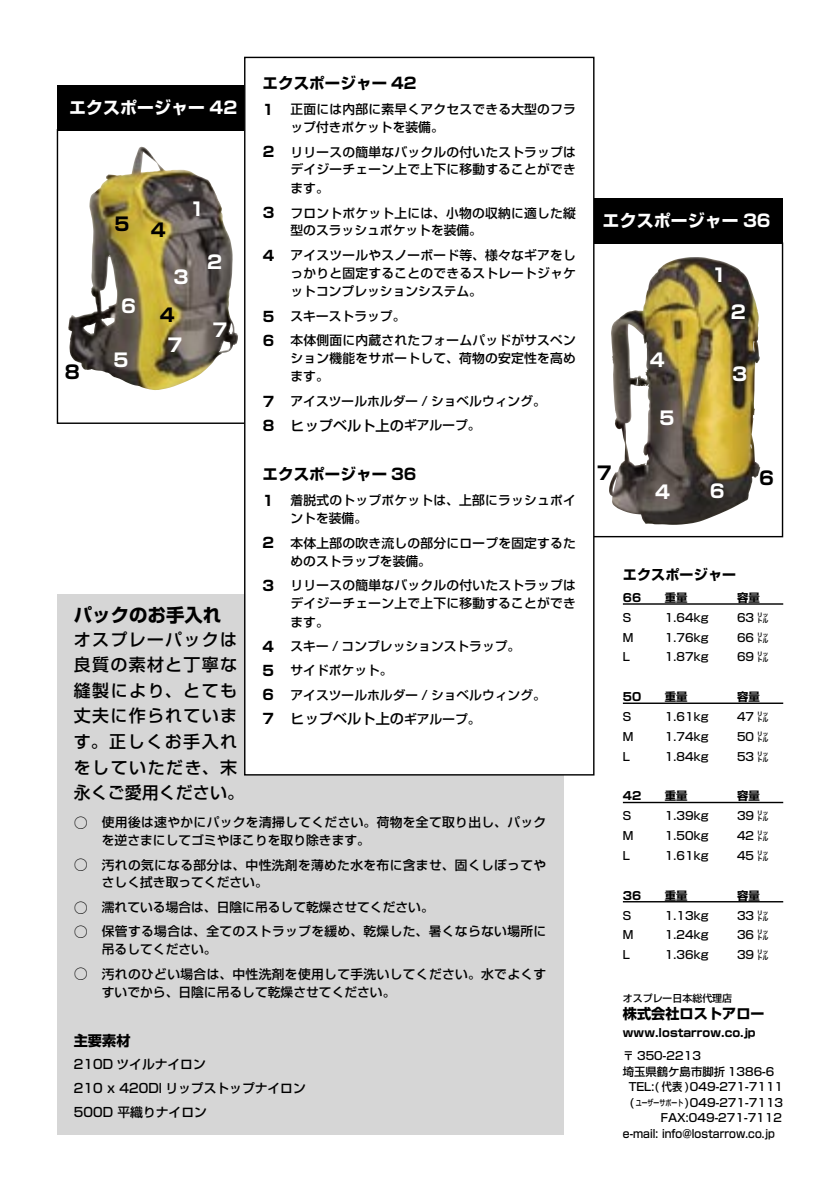
<style>
.page{position:relative;width:840px;height:1191px;background:#fff}
.page>*{position:absolute;margin:0;border:0;box-sizing:border-box;transform-origin:0 0}
.t1{font:700 18.4px "Shin Go";color:#000}
.t2{font:700 18.4px "Shin Go";color:#fff}
.t3{font:500 17px/25.6px "Shin Go";letter-spacing:.075em;color:#000}
.t4{font:700 17px "Shin Go";color:#fff}
.t5{font:700 15.6px "Shin Go";color:#000}
.t6{font:700 14.2px "Shin Go";color:#000}
.t7{font:500 14.2px "Shin Go";color:#000}
.t8{font:500 12.8px/18.4px "Shin Go";letter-spacing:.015em;color:#000}
.t9{font:500 11.4px "Shin Go";color:#000}
.t10{font:700 11.4px "Shin Go";color:#000}
.t11{font:500 11.4px "Shin Go";color:#000;scale:.95 1}
.t12{font:500 10px "Shin Go";color:#000}
.t13{font:500 8.6px "Shin Go";color:#000;scale:.7 1}
.s1{font-size:12.8px}
</style>
<div class="page">
<div style="left:57px;top:594px;width:506px;height:540px;background:#d6d6d6"></div>
<hr style="left:622px;top:603px;width:160px;height:1px;background:#000">
<hr style="left:622px;top:702px;width:160px;height:2px;background:#000">
<hr style="left:622px;top:801px;width:160px;height:2px;background:#000">
<hr style="left:622px;top:901px;width:160px;height:1px;background:#000">
<svg style="left:68px;top:146px;width:170px;height:244px"></svg>
<img style="left:83px;top:152px;width:150px;height:200px">
<div style="left:57px;top:85px;width:192px;height:45px;background:#000"></div>
<img style="left:609px;top:261px;width:147px;height:264px">
<div style="left:590px;top:198px;width:192px;height:46px;background:#000"></div>
<div style="left:244px;top:57px;width:349px;height:718px;background:#fff"></div>
<p class="t4" style="left:69px;top:96px;width:170px">エクスポージャー 42</p>
<p class="t1" style="left:65px;top:359px;width:17px">8</p>
<p class="t1" style="left:114px;top:212px;width:17px">5</p>
<p class="t2" style="left:121px;top:294px;width:17px">6</p>
<p class="t2" style="left:113px;top:348px;width:17px">5</p>
<p class="t1" style="left:151px;top:218px;width:17px">4</p>
<p class="t2" style="left:189px;top:196px;width:17px">1</p>
<p class="t2" style="left:173px;top:265px;width:17px">3</p>
<p class="t2" style="left:207px;top:250px;width:17px">2</p>
<p class="t1" style="left:160px;top:303px;width:17px">4</p>
<p class="t2" style="left:167px;top:333px;width:17px">7</p>
<p class="t2" style="left:212px;top:317px;width:17px">7</p>
<p class="t5" style="left:262px;top:72px;width:156px">エクスポージャー 42</p>
<p class="t8" style="left:290px;top:99px;width:287px">正面には内部に素早くアクセスできる大型のフラ</p>
<p class="t6" style="left:262px;top:100px;width:13px">1</p>
<p class="t6" style="left:263px;top:142px;width:13px">2</p>
<p class="t6" style="left:263px;top:203px;width:13px">3</p>
<p class="t6" style="left:263px;top:246px;width:13px">4</p>
<p class="t6" style="left:263px;top:307px;width:13px">5</p>
<p class="t6" style="left:263px;top:331px;width:13px">6</p>
<p class="t6" style="left:263px;top:392px;width:13px">7</p>
<p class="t8" style="left:290px;top:117px;width:155px">ップ付きポケットを装備。</p>
<p class="t8" style="left:290px;top:142px;width:287px">リリースの簡単なバックルの付いたストラップは</p>
<p class="t8" style="left:290px;top:160px;width:287px">デイジーチェーン上で上下に移動することができます。</p>
<p class="t8" style="left:290px;top:203px;width:287px">フロントポケット上には、小物の収納に適した縦</p>
<p class="t8" style="left:290px;top:221px;width:193px">型のスラッシュポケットを装備。</p>
<p class="t8" style="left:290px;top:245px;width:287px">アイスツールやスノーボード等、様々なギアをし</p>
<p class="t8" style="left:290px;top:263px;width:287px">っかりと固定することのできるストレートジャケットコンプレッションシステム。</p>
<p class="t8" style="left:290px;top:306px;width:116px">スキーストラップ。</p>
<p class="t8" style="left:290px;top:330px;width:287px">本体側面に内蔵されたフォームパッドがサスペン</p>
<p class="t8" style="left:290px;top:348px;width:287px">ション機能をサポートして、荷物の安定性を高めます。</p>
<p class="t8" style="left:290px;top:391px;width:257px">アイスツールホルダー / ショベルウィング。</p>
<p class="t7" style="left:290px;top:416px;width:191px">ヒップベルト上の<span class="s1">ギアループ。</span></p>
<p class="t6" style="left:263px;top:416px;width:13px">8</p>
<p class="t5" style="left:262px;top:464px;width:156px">エクスポージャー 36</p>
<p class="t8" style="left:290px;top:491px;width:287px">着脱式のトップポケットは、上部にラッシュポイ</p>
<p class="t6" style="left:262px;top:491px;width:13px">1</p>
<p class="t6" style="left:262px;top:533px;width:13px">2</p>
<p class="t6" style="left:262px;top:576px;width:13px">3</p>
<p class="t8" style="left:290px;top:508px;width:78px">ントを装備。</p>
<p class="t8" style="left:290px;top:533px;width:287px">本体上部の吹き流しの部分にロープを固定するた</p>
<p class="t8" style="left:290px;top:551px;width:142px">めのストラップを装備。</p>
<p class="t8" style="left:290px;top:576px;width:287px">リリースの簡単なバックルの付いたストラップは</p>
<p class="t8" style="left:290px;top:593px;width:287px">デイジーチェーン上で上下に移動することができます。</p>
<p class="t8" style="left:290px;top:637px;width:231px">スキー / コンプレッションストラップ。</p>
<p class="t1" style="left:74px;top:602px;width:149px">パックのお手入れ</p>
<p class="t3" style="left:74px;top:626px;width:172px">オスプレーパックは良質の素材と丁寧な縫製により、とても丈夫に作られています。正しくお手入れをしていただき、末永くご愛用ください。</p>
<p class="t8" style="left:102px;top:812px;width:446px">使用後は速やかにパックを清掃してください。荷物を全て取り出し、パック</p>
<p class="t6" style="left:262px;top:637px;width:13px">4</p>
<p class="t6" style="left:262px;top:661px;width:13px">5</p>
<p class="t8" style="left:290px;top:661px;width:104px">サイドポケット。</p>
<p class="t8" style="left:290px;top:685px;width:257px">アイスツールホルダー / ショベルウィング。</p>
<p class="t6" style="left:262px;top:685px;width:13px">6</p>
<p class="t7" style="left:290px;top:709px;width:191px">ヒップベルト上の<span class="s1">ギアループ。</span></p>
<p class="t6" style="left:262px;top:709px;width:13px">7</p>
<p class="t6" style="left:74px;top:813px;width:16px">○</p>
<p class="t6" style="left:74px;top:855px;width:16px">○</p>
<p class="t6" style="left:74px;top:898px;width:16px">○</p>
<p class="t6" style="left:74px;top:922px;width:16px">○</p>
<p class="t6" style="left:74px;top:964px;width:16px">○</p>
<p class="t8" style="left:102px;top:830px;width:269px">を逆さまにしてゴミやほこりを取り除きます。</p>
<p class="t8" style="left:102px;top:855px;width:445px">汚れの気になる部分は、中性洗剤を薄めた水を布に含ませ、固くしぼってや</p>
<p class="t8" style="left:102px;top:873px;width:167px">さしく拭き取ってください。</p>
<p class="t8" style="left:102px;top:897px;width:333px">濡れている場合は、日陰に吊るして乾燥させてください。</p>
<p class="t8" style="left:102px;top:921px;width:446px">保管する場合は、全てのストラップを緩め、乾燥した、暑くならない場所に</p>
<p class="t8" style="left:102px;top:939px;width:116px">吊るしてください。</p>
<p class="t8" style="left:102px;top:964px;width:446px">汚れのひどい場合は、中性洗剤を使用して手洗いしてください。水でよくす</p>
<p class="t8" style="left:102px;top:982px;width:295px">すいでから、日陰に吊るして乾燥させてください。</p>
<p class="t6" style="left:74px;top:1031px;width:58px">主要素材</p>
<p class="t8" style="left:74px;top:1054px;width:133px">210D ツイルナイロン</p>
<p class="t8" style="left:74px;top:1078px;width:233px">210 x 420Dl リップストップナイロン</p>
<p class="t8" style="left:74px;top:1102px;width:134px">500D 平織りナイロン</p>
<p class="t4" style="left:602px;top:209px;width:170px">エクスポージャー 36</p>
<p class="t1" style="left:596px;top:461px;width:17px">7</p>
<p class="t2" style="left:649px;top:347px;width:17px">4</p>
<p class="t2" style="left:659px;top:406px;width:17px">5</p>
<p class="t2" style="left:654px;top:480px;width:17px">4</p>
<p class="t2" style="left:711px;top:263px;width:17px">1</p>
<p class="t2" style="left:730px;top:299px;width:17px">2</p>
<p class="t2" style="left:731px;top:362px;width:17px">3</p>
<p class="t2" style="left:709px;top:478px;width:17px">6</p>
<p class="t1" style="left:758px;top:465px;width:17px">6</p>
<p class="t6" style="left:622px;top:565px;width:115px">エクスポージャー</p>
<p class="t10" style="left:622px;top:590px;width:20px">66</p>
<p class="t10" style="left:664px;top:590px;width:24px">重量</p>
<p class="t10" style="left:736px;top:590px;width:24px">容量</p>
<p class="t9" style="left:622px;top:610px;width:10px">S</p>
<p class="t9" style="left:664px;top:610px;width:45px">1.64kg</p>
<p class="t9" style="left:736px;top:610px;width:33px">63㍑</p>
<p class="t9" style="left:622px;top:630px;width:12px">M</p>
<p class="t9" style="left:664px;top:630px;width:45px">1.76kg</p>
<p class="t9" style="left:736px;top:630px;width:33px">66㍑</p>
<p class="t9" style="left:622px;top:650px;width:9px">L</p>
<p class="t9" style="left:664px;top:650px;width:45px">1.87kg</p>
<p class="t9" style="left:736px;top:650px;width:33px">69㍑</p>
<p class="t10" style="left:622px;top:689px;width:20px">50</p>
<p class="t10" style="left:664px;top:689px;width:24px">重量</p>
<p class="t10" style="left:736px;top:689px;width:24px">容量</p>
<p class="t9" style="left:622px;top:709px;width:10px">S</p>
<p class="t9" style="left:664px;top:709px;width:45px">1.61kg</p>
<p class="t9" style="left:736px;top:709px;width:33px">47㍑</p>
<p class="t9" style="left:622px;top:729px;width:12px">M</p>
<p class="t9" style="left:664px;top:729px;width:45px">1.74kg</p>
<p class="t9" style="left:736px;top:729px;width:33px">50㍑</p>
<p class="t9" style="left:622px;top:749px;width:9px">L</p>
<p class="t9" style="left:664px;top:749px;width:45px">1.84kg</p>
<p class="t9" style="left:736px;top:749px;width:33px">53㍑</p>
<p class="t10" style="left:622px;top:788px;width:20px">42</p>
<p class="t10" style="left:664px;top:788px;width:24px">重量</p>
<p class="t10" style="left:736px;top:788px;width:24px">容量</p>
<p class="t9" style="left:622px;top:808px;width:10px">S</p>
<p class="t9" style="left:664px;top:808px;width:45px">1.39kg</p>
<p class="t9" style="left:736px;top:808px;width:33px">39㍑</p>
<p class="t9" style="left:622px;top:828px;width:12px">M</p>
<p class="t9" style="left:664px;top:828px;width:45px">1.50kg</p>
<p class="t9" style="left:736px;top:828px;width:33px">42㍑</p>
<p class="t9" style="left:622px;top:848px;width:9px">L</p>
<p class="t9" style="left:664px;top:848px;width:45px">1.61kg</p>
<p class="t9" style="left:736px;top:848px;width:33px">45㍑</p>
<p class="t10" style="left:622px;top:887px;width:20px">36</p>
<p class="t10" style="left:664px;top:887px;width:24px">重量</p>
<p class="t10" style="left:736px;top:887px;width:24px">容量</p>
<p class="t9" style="left:622px;top:907px;width:10px">S</p>
<p class="t9" style="left:664px;top:907px;width:45px">1.13kg</p>
<p class="t9" style="left:736px;top:907px;width:33px">33㍑</p>
<p class="t9" style="left:622px;top:927px;width:12px">M</p>
<p class="t9" style="left:664px;top:927px;width:45px">1.24kg</p>
<p class="t9" style="left:736px;top:927px;width:33px">36㍑</p>
<p class="t9" style="left:622px;top:947px;width:9px">L</p>
<p class="t9" style="left:664px;top:947px;width:45px">1.36kg</p>
<p class="t9" style="left:736px;top:947px;width:33px">39㍑</p>
<p class="t12" style="left:622px;top:991px;width:111px">オスプレー日本総代理店</p>
<p class="t6" style="left:622px;top:1004px;width:143px">株式会社ロストアロー</p>
<p class="t10" style="left:622px;top:1024px;width:134px">www.lostarrow.co.jp</p>
<p class="t9" style="left:622px;top:1048px;width:79px">〒 350-2213</p>
<p class="t9" style="left:622px;top:1063px;width:153px">埼玉県鶴ケ島市脚折 1386-6</p>
<p class="t9" style="left:628px;top:1079px;width:156px">TEL (: 代表 (049-271-7111</p>
<p class="t9" style="left:684px;top:1095px;width:100px">(049-271-7113</p>
<p class="t9" style="left:629px;top:1095px;width:7px">(</p>
<p class="t13" style="left:635px;top:1096px;width:70px">ユーザーサポート</p>
<p class="t9" style="left:660px;top:1110px;width:123px">FAX:049-271-7112</p>
<p class="t11" style="left:622px;top:1126px;width:161px">-e mail: info@lostarrow.co j p.</p>
</div>
